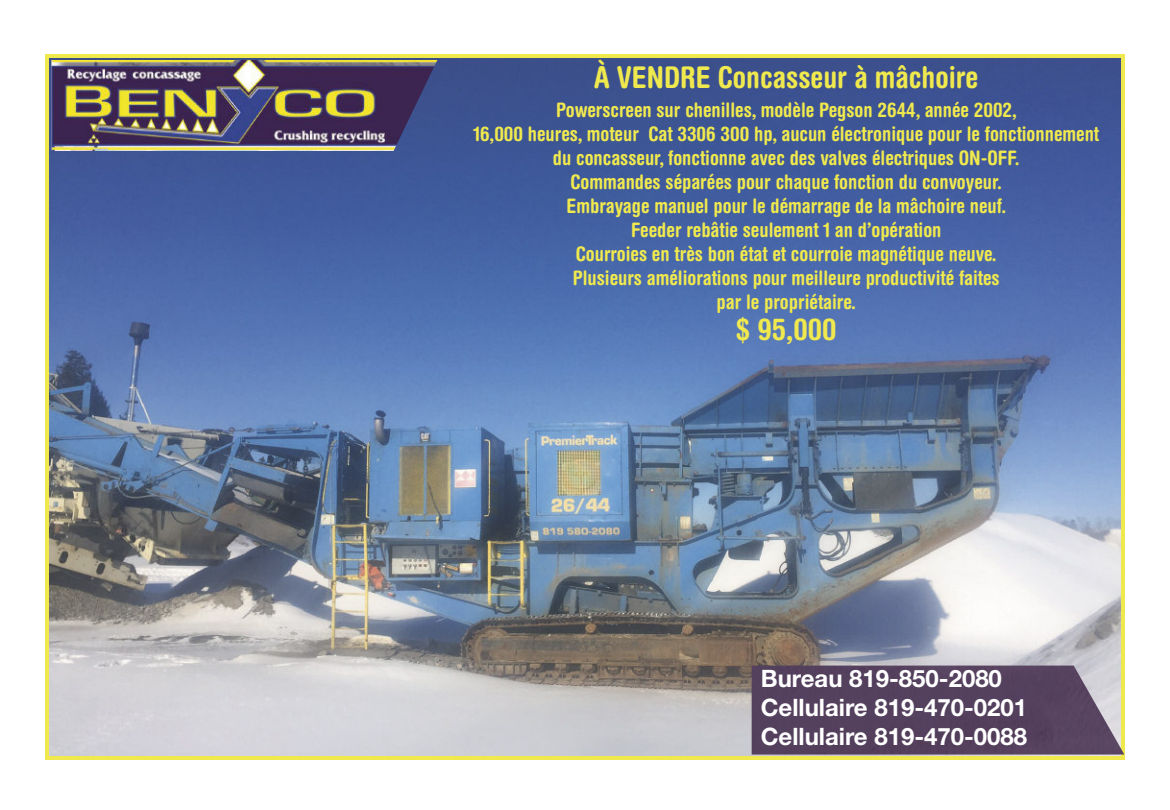
<style>
.page{position:relative;width:1170px;height:810px;background:#fff}
.page>*{position:absolute;margin:0;border:0;box-sizing:border-box;transform-origin:0 0}
.t1{font:700 condensed 30px "Helvetica Rounded";color:#f0e94e}
.t2{font:700 24px/28.8px "Helvetica Neue";color:#fff}
.t3{font:700 condensed 20px/24px "Helvetica Rounded";color:#f0e94e;text-align:center}
</style>
<div class="page">
<img style="left:50px;top:59px;width:1070px;height:696px">
<div style="left:45px;top:54px;width:1080px;height:706px;border:4px solid #f0e94e"></div>
<img style="left:51px;top:60px;width:386px;height:90px">
<img style="left:752px;top:666px;width:372px;height:89px">
<h1 class="t1" style="left:594px;top:66px;width:386px">À VENDRE Concasseur à mâchoire</h1>
<p class="t3" style="left:473px;top:100px;width:627px">Powerscreen sur chenilles, modèle Pegson 2644, année 2002,<br>16,000 heures, moteur Cat 3306 300 hp, aucun électronique pour le fonctionnement du concasseur, fonctionne avec des valves électriques ON-OFF.<br>Commandes séparées pour chaque fonction du convoyeur.<br>Embrayage manuel pour le démarrage de la mâchoire neuf.<br>Feeder rebâtie seulement 1 an d’opération<br>Courroies en très bon état et courroie magnétique neuve.<br>Plusieurs améliorations pour meilleure productivité faites<br>par le propriétaire.</p>
<h1 class="t1" style="left:736px;top:318px;width:102px">$ 95,000</h1>
<p class="t2" style="left:761px;top:667px;width:268px">Bureau 819-850-2080<br>Cellulaire 819-470-0201<br>Cellulaire 819-470-0088</p>
</div>
